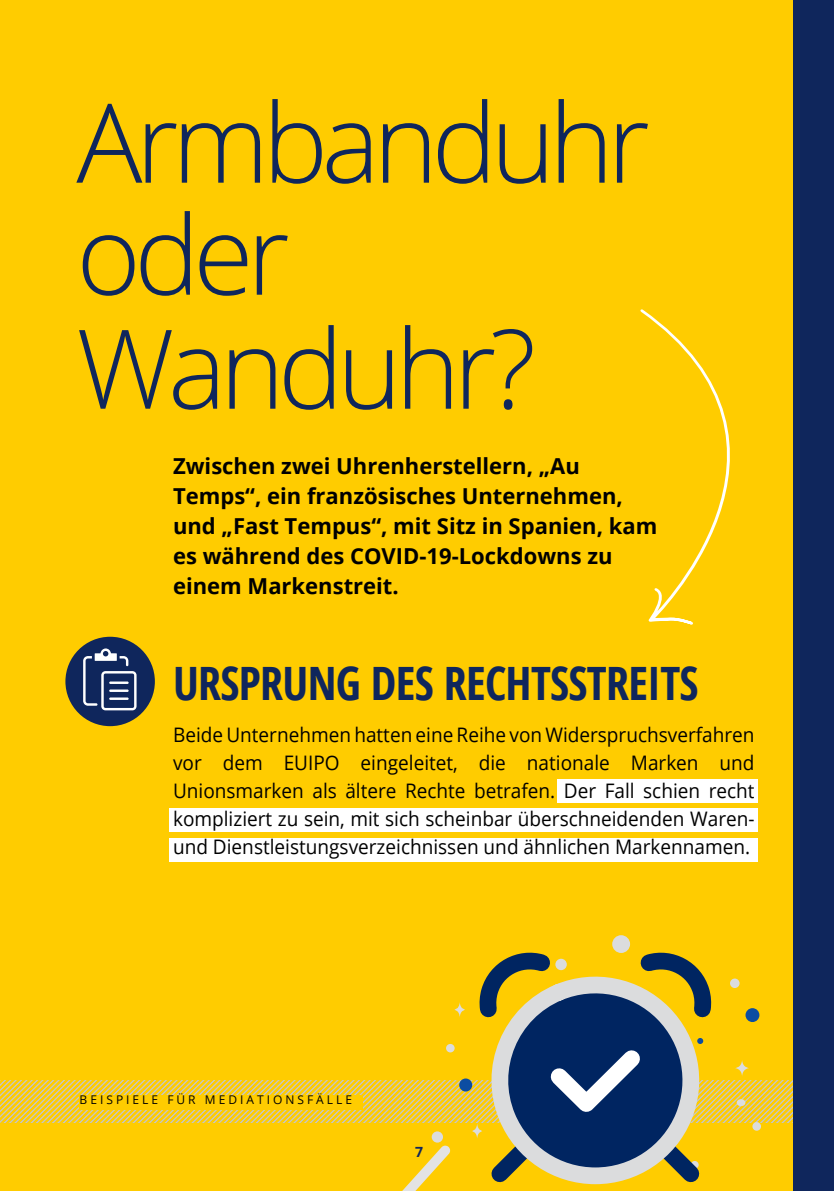
<style>
.page{position:relative;width:834px;height:1191px;background:#fff}
.page>*{position:absolute;margin:0;border:0;box-sizing:border-box;transform-origin:0 0}
.t1{font:300 110px/113px "Open Sans";letter-spacing:-.06em;color:#0f265c}
.t2{font:700 condensed 46px "Open Sans";letter-spacing:-.015em;color:#0f265c}
.t3{font:700 22px/30px "Open Sans";color:#000}
.t4{font:20px/28px "Open Sans";color:#000;text-align:justify;scale:.95 1}
.t5{font:700 14px "Open Sans";color:#0f265c}
.t6{font:12px "Open Sans";letter-spacing:.25em;color:#000}
</style>
<div class="page">
<div style="left:799px;top:0;width:34px;height:1191px;background:#0f265c"></div>
<div style="left:0;top:0;width:799px;height:1191px;background:#fc0"></div>
<div style="left:793px;top:0;width:31px;height:1190px;background:#0f265c"></div>
<svg style="left:640px;top:309px;width:90px;height:316px"></svg>
<div style="left:557px;top:779px;width:200px;height:23px;background:#fff"></div>
<div style="left:169px;top:808px;width:588px;height:24px;background:#fff"></div>
<div style="left:169px;top:838px;width:588px;height:23px;background:#fff"></div>
<div style="left:612px;top:935px;width:18px;height:18px;background:#dbdcdd;border-radius:50%"></div>
<svg style="left:0;top:951px;width:799px;height:240px"></svg>
<div style="left:65px;top:637px;width:90px;height:89px;background:#0f265c;border-radius:50%"></div>
<svg style="left:83px;top:648px;width:53px;height:62px"></svg>
<h1 class="t1" style="left:76px;top:83px;width:575px">Armbanduhr oder<br>Wanduhr?</h1>
<p class="t3" style="left:173px;top:451px;width:485px">Zwischen zwei Uhrenherstellern, „Au Temps“, ein französisches Unternehmen, und „Fast Tempus“, mit Sitz in Spanien, kam es während des COVID-19-Lockdowns zu einem Markenstreit.</p>
<h2 class="t2" style="left:173px;top:651px;width:527px">URSPRUNG DES RECHTSSTREITS</h2>
<p class="t4" style="left:173px;top:720px;width:613px">Beide Unternehmen hatten eine Reihe von Widerspruchsverfahren vor dem EUIPO eingeleitet, die nationale Marken und Unionsmarken als ältere Rechte betrafen. Der Fall schien recht kompliziert zu sein, mit sich scheinbar überschneidenden Waren&shy;und Dienstleistungsverzeichnissen und ähnlichen Markennamen.</p>
<p class="t6" style="left:80px;top:1091px;width:274px">BEISPIELE FÜR MEDIATIONSFÄLLE</p>
<p class="t5" style="left:415px;top:1142px;width:10px">7</p>
</div>
